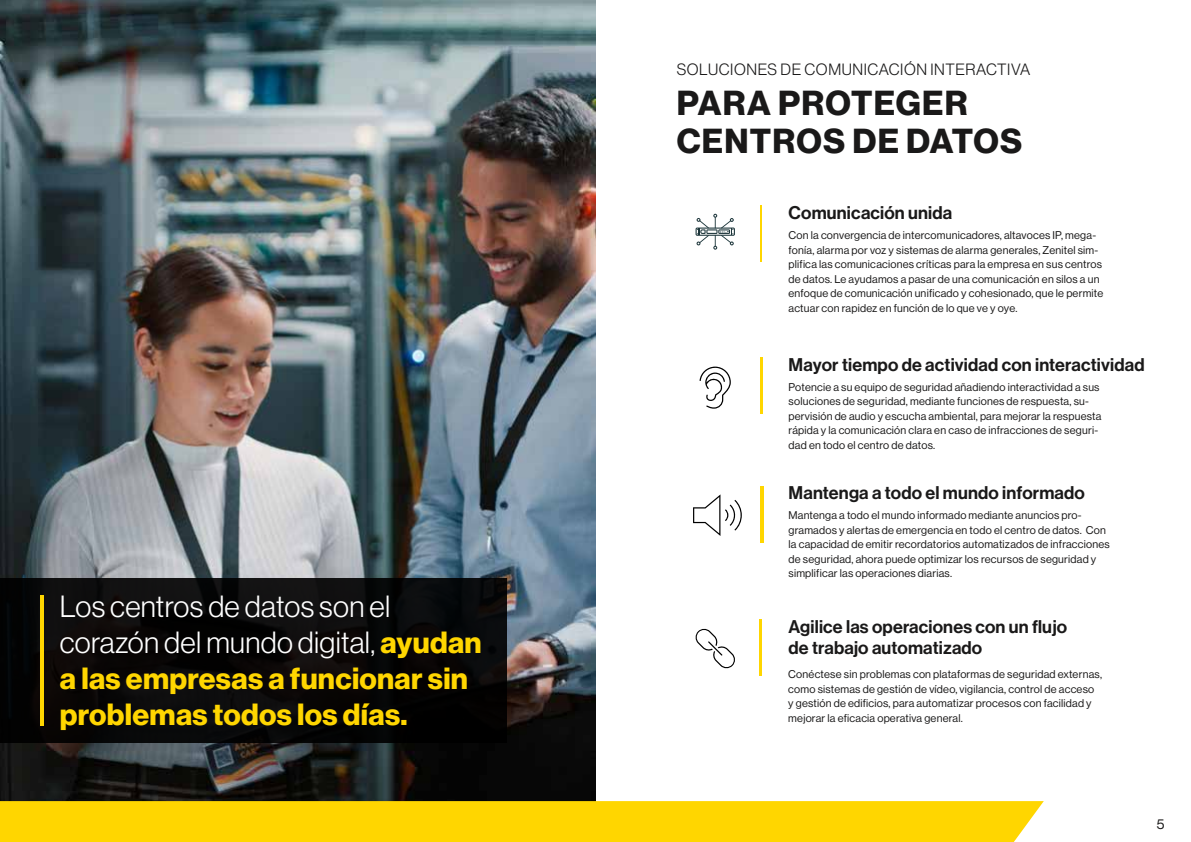
<style>
.page{position:relative;width:1191px;height:842px;background:#fff}
.page>*{position:absolute;margin:0;border:0;box-sizing:border-box;transform-origin:0 0}
.t1{font:34px/37.4px "N Haas Grotesk DS Pro 75 Bd";letter-spacing:.035em;color:#1a1919}
.t2{font:30px/36px "N Haas Grotesk DS Pro 45 Lt";letter-spacing:.01em;color:#fff}
.t3{font:30px/36px "N Haas Grotesk DS Pro 75 Bd";letter-spacing:.01em;color:#ffd600}
.t4{font:18px/21.6px "N Haas Grotesk DS Pro 65 Md";letter-spacing:.01em;color:#1a1919}
.t5{font:16px "N Haas Grotesk DS Pro 45 Lt";letter-spacing:.035em;color:#1a1919}
.t6{font:14px "N Haas Grotesk DS Pro 55 Rg";color:#1a1919}
.t7{font:11px/14.5px "N Haas Grotesk DS Pro 55 Rg";letter-spacing:.02em;color:#1a1919}
.s1{font-family:"N Haas Grotesk DS Pro 75 Bd";color:#ffd600}
</style>
<div class="page">
<img style="left:0;top:0;width:595px;height:801px">
<hr style="left:760px;top:486px;width:3px;height:57px;background:#ffd600">
<hr style="left:760px;top:619px;width:2px;height:57px;background:#ffd600">
<hr style="left:760px;top:205px;width:1px;height:57px;background:#ffd600">
<hr style="left:760px;top:357px;width:2px;height:57px;background:#ffd600">
<svg style="left:695px;top:214px;width:40px;height:36px"></svg>
<svg style="left:699px;top:367px;width:32px;height:42px"></svg>
<svg style="left:695px;top:628px;width:40px;height:41px"></svg>
<svg style="left:693px;top:494px;width:49px;height:42px"></svg>
<div style="left:0;top:801px;width:1043px;height:41px;background:#ffd600"></div>
<div style="left:0;top:578px;width:507px;height:165px;background:#090707"></div>
<hr style="left:40px;top:595px;width:3px;height:130px;background:#ffd600">
<h2 class="t2" style="left:60px;top:589px;width:423px">Los centros de datos son el corazón del mundo digital, <span class="s1">ayudan</span></h2>
<h2 class="t3" style="left:60px;top:661px;width:409px">a las empresas a funcionar sin problemas todos los días.</h2>
<h3 class="t5" style="left:676px;top:61px;width:355px">SOLUCIONES DE COMUNICACIÓN INTERACTIVA</h3>
<h1 class="t1" style="left:677px;top:85px;width:347px">PARA PROTEGER<br>CENTROS DE DATOS</h1>
<h3 class="t4" style="left:788px;top:203px;width:165px">Comunicación unida</h3>
<p class="t7" style="left:788px;top:228px;width:316px">Con la convergencia de intercomunicadores, altavoces IP, mega&shy;fonía, alarma por voz y sistemas de alarma generales, Zenitel sim&shy;plifica las comunicaciones críticas para la empresa en sus centros de datos. Le ayudamos a pasar de una comunicación en silos a un enfoque de comunicación unificado y cohesionado, que le permite actuar con rapidez en función de lo que ve y oye.</p>
<h3 class="t4" style="left:788px;top:354px;width:357px">Mayor tiempo de actividad con interactividad</h3>
<p class="t7" style="left:788px;top:380px;width:314px">Potencie a su equipo de seguridad añadiendo interactividad a sus soluciones de seguridad, mediante funciones de respuesta, su&shy;pervisión de audio y escucha ambiental, para mejorar la respuesta rápida y la comunicación clara en caso de infracciones de seguri&shy;dad en todo el centro de datos.</p>
<h3 class="t4" style="left:788px;top:482px;width:298px">Mantenga a todo el mundo informado</h3>
<p class="t7" style="left:788px;top:508px;width:323px">Mantenga a todo el mundo informado mediante anuncios pro&shy;gramados y alertas de emergencia en todo el centro de datos. Con la capacidad de emitir recordatorios automatizados de infracciones de seguridad, ahora puede optimizar los recursos de seguridad y simplificar las operaciones diarias.</p>
<h3 class="t4" style="left:788px;top:616px;width:280px">Agilice las operaciones con un flujo de trabajo automatizado</h3>
<p class="t7" style="left:788px;top:667px;width:315px">Conéctese sin problemas con plataformas de seguridad externas, como sistemas de gestión de vídeo, vigilancia, control de acceso y gestión de edificios, para automatizar procesos con facilidad y mejorar la eficacia operativa general.</p>
<p class="t6" style="left:1157px;top:816px;width:9px">5</p>
</div>
